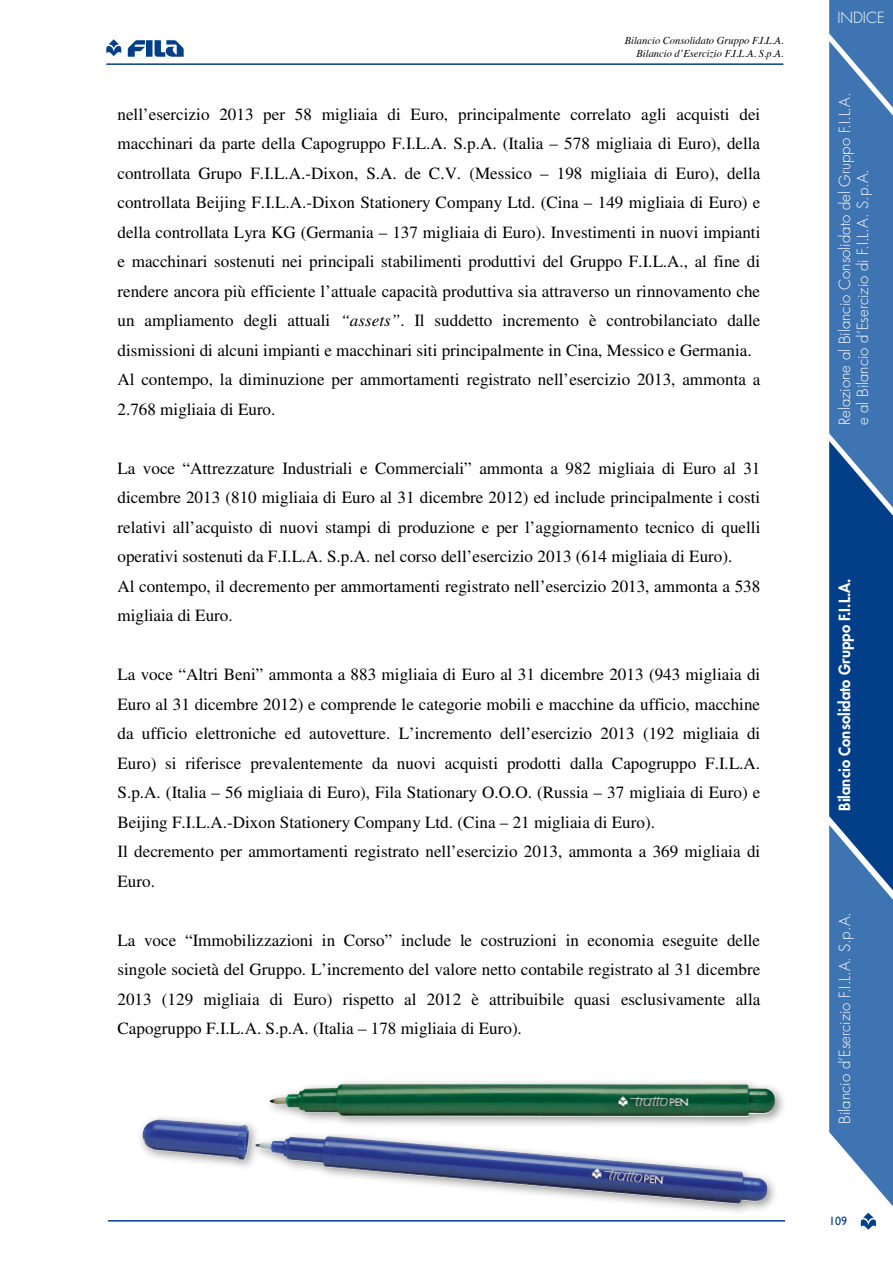
<style>
.page{position:relative;width:893px;height:1263px;background:#fff}
.page>*{position:absolute;margin:0;border:0;box-sizing:border-box;transform-origin:0 0}
.t1{font:17.1px/29.5px "Times";color:#000}
.t2{font:300 15px/18px "Futura Std";color:#fff}
.t3{font:800 15px "Futura Std";color:#fff}
.t4{font:12px "Gill Sans";color:#023f88}
.t5{font:italic 10.5px/12.6px "Times";color:#000;text-align:right}
.s1{font-style:italic}
</style>
<div class="page">
<svg style="left:861px;top:1213px;width:15px;height:17px"></svg>
<svg style="left:829px;top:0;width:64px;height:1206px;background:#356ba8"></svg>
<svg style="left:128px;top:40px;width:17px;height:17px"></svg>
<div style="left:146px;top:40px;width:7px;height:17px;background:#023f88"></div>
<svg style="left:155px;top:40px;width:29px;height:17px"></svg>
<svg style="left:106px;top:39px;width:15px;height:17px"></svg>
<hr style="left:106px;top:63px;width:677px;height:2px;background:#023f88">
<hr style="left:108px;top:1220px;width:677px;height:1px;background:#023f88">
<div style="left:265px;top:1078px;width:522px;height:51px;background:#000;opacity:.4"></div>
<img style="left:270px;top:1084px;width:505px;height:30px">
<div style="left:137px;top:1114px;width:642px;height:102px;background:#000;opacity:.4"></div>
<img style="left:142px;top:1119px;width:626px;height:85px">
<p class="t5" style="left:625px;top:34px;width:160px">Bilancio Consolidato Gruppo F.I.L.A.<br>Bilancio d’Esercizio F.I.L.A. S.p.A.</p>
<p class="t1" style="left:118px;top:99px;width:644px">nell’esercizio 2013 per 58 migliaia di Euro, principalmente correlato agli acquisti dei macchinari da parte della Capogruppo F.I.L.A. S.p.A. (Italia – 578 migliaia di Euro), della controllata Grupo F.I.L.A.-Dixon, S.A. de C.V. (Messico – 198 migliaia di Euro), della controllata Beijing F.I.L.A.-Dixon Stationery Company Ltd. (Cina – 149 migliaia di Euro) e della controllata Lyra KG (Germania – 137 migliaia di Euro). Investimenti in nuovi impianti e macchinari sostenuti nei principali stabilimenti produttivi del Gruppo F.I.L.A., al fine di rendere ancora più efficiente l’attuale capacità produttiva sia attraverso un rinnovamento che un ampliamento degli attuali <span class="s1">“assets”</span>. Il suddetto incremento è controbilanciato dalle dismissioni di alcuni impianti e macchinari siti principalmente in Cina, Messico e Germania.<br>Al contempo, la diminuzione per ammortamenti registrato nell’esercizio 2013, ammonta a 2.768 migliaia di Euro.</p>
<p class="t1" style="left:118px;top:453px;width:644px">La voce “Attrezzature Industriali e Commerciali” ammonta a 982 migliaia di Euro al 31 dicembre 2013 (810 migliaia di Euro al 31 dicembre 2012) ed include principalmente i costi relativi all’acquisto di nuovi stampi di produzione e per l’aggiornamento tecnico di quelli operativi sostenuti da F.I.L.A. S.p.A. nel corso dell’esercizio 2013 (614 migliaia di Euro).<br>Al contempo, il decremento per ammortamenti registrato nell’esercizio 2013, ammonta a 538 migliaia di Euro.</p>
<p class="t1" style="left:118px;top:660px;width:644px">La voce “Altri Beni” ammonta a 883 migliaia di Euro al 31 dicembre 2013 (943 migliaia di Euro al 31 dicembre 2012) e comprende le categorie mobili e macchine da ufficio, macchine da ufficio elettroniche ed autovetture. L’incremento dell’esercizio 2013 (192 migliaia di Euro) si riferisce prevalentemente da nuovi acquisti prodotti dalla Capogruppo F.I.L.A.<br>S.p.A. (Italia – 56 migliaia di Euro), Fila Stationary O.O.O. (Russia – 37 migliaia di Euro) e Beijing F.I.L.A.-Dixon Stationery Company Ltd. (Cina – 21 migliaia di Euro).<br>Il decremento per ammortamenti registrato nell’esercizio 2013, ammonta a 369 migliaia di Euro.</p>
<p class="t1" style="left:118px;top:925px;width:644px;text-align:justify">La voce “Immobilizzazioni in Corso” include le costruzioni in economia eseguite delle singole società del Gruppo. L’incremento del valore netto contabile registrato al 31 dicembre 2013 (129 migliaia di Euro) rispetto al 2012 è attribuibile quasi esclusivamente alla Capogruppo F.I.L.A. S.p.A. (Italia – 178 migliaia di Euro).</p>
<p class="t2" style="left:837px;top:9px;width:49px">INDICE</p>
<p class="t2" style="left:836px;top:425px;width:334px;rotate:-90deg">Relazione al Bilancio Consolidato del Gruppo F.I.L.A. e al Bilancio d’Esercizio di F.I.L.A. S.p.A.</p>
<p class="t3" style="left:835px;top:811px;width:234px;rotate:-90deg">Bilancio Consolidato Gruppo F.I.L.A.</p>
<p class="t2" style="left:836px;top:1123px;width:213px;rotate:-90deg">Bilancio d’Esercizio F.I.L.A. S.p.A.</p>
<p class="t4" style="left:829px;top:1214px;width:19px">109</p>
</div>
